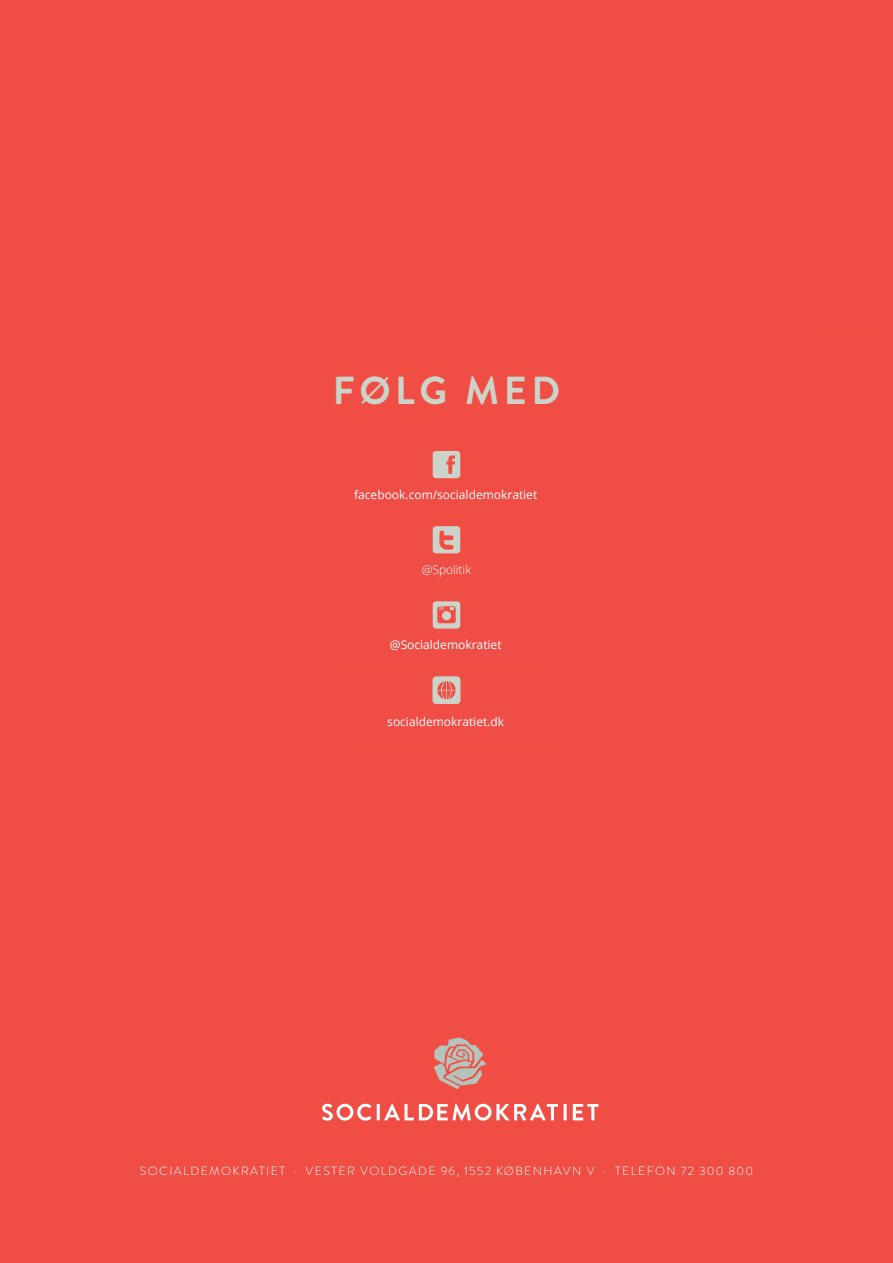
<style>
.page{position:relative;width:893px;height:1263px;background:#f04e45}
.page>*{position:absolute;margin:0;border:0;box-sizing:border-box;transform-origin:0 0}
.t1{font:700 39px "Brandon Grotesque";letter-spacing:.12em;color:#ccd4c9}
.t2{font:300 12px "Open Sans";color:#fff}
.t3{font:12px "Open Sans";color:#fff}
.t4{font:300 12px "Brandon Grotesque";letter-spacing:.12em;color:#fff}
</style>
<div class="page">
<div style="left:433px;top:451px;width:27px;height:27px;background:#ccd4c9;border-radius:3px"></div>
<svg style="left:446px;top:455px;width:9px;height:19px"></svg>
<div style="left:433px;top:676px;width:27px;height:28px;background:#ccd4c9;border-radius:3px"></div>
<svg style="left:437px;top:681px;width:19px;height:18px"></svg>
<div style="left:433px;top:526px;width:27px;height:27px;background:#ccd4c9;border-radius:3px"></div>
<svg style="left:439px;top:531px;width:15px;height:19px"></svg>
<div style="left:433px;top:601px;width:27px;height:28px;background:#ccd4c9;border-radius:3px"></div>
<svg style="left:437px;top:606px;width:19px;height:17px"></svg>
<svg style="left:434px;top:1037px;width:53px;height:52px"></svg>
<svg style="left:322px;top:1104px;width:49px;height:16px"></svg>
<hr style="left:377px;top:1104px;width:3px;height:16px;background:#fff">
<svg style="left:384px;top:1104px;width:174px;height:16px"></svg>
<hr style="left:564px;top:1104px;width:3px;height:16px;background:#fff">
<svg style="left:573px;top:1104px;width:25px;height:16px"></svg>
<p class="t1" style="left:333px;top:363px;width:229px">FØLG MED</p>
<p class="t3" style="left:354px;top:486px;width:185px">facebook.com/socialdemokratiet</p>
<p class="t2" style="left:357px;top:486px;width:185px">acebook.com/socialdemokraterne</p>
<p class="t2" style="left:422px;top:562px;width:51px">@Spolitik</p>
<p class="t3" style="left:390px;top:636px;width:113px">@Socialdemokratiet</p>
<p class="t2" style="left:387px;top:637px;width:120px">@Socialdemokraterne</p>
<p class="t2" style="left:385px;top:712px;width:125px">socialdemokraterne.dk</p>
<p class="t3" style="left:387px;top:713px;width:118px">socialdemokratiet.dk</p>
<p class="t4" style="left:140px;top:1162px;width:615px">SOCIALDEMOKRATIET . VESTER VOLDGADE 96, 1552 KØBENHAVN V . TELEFON 72 300 800</p>
</div>
